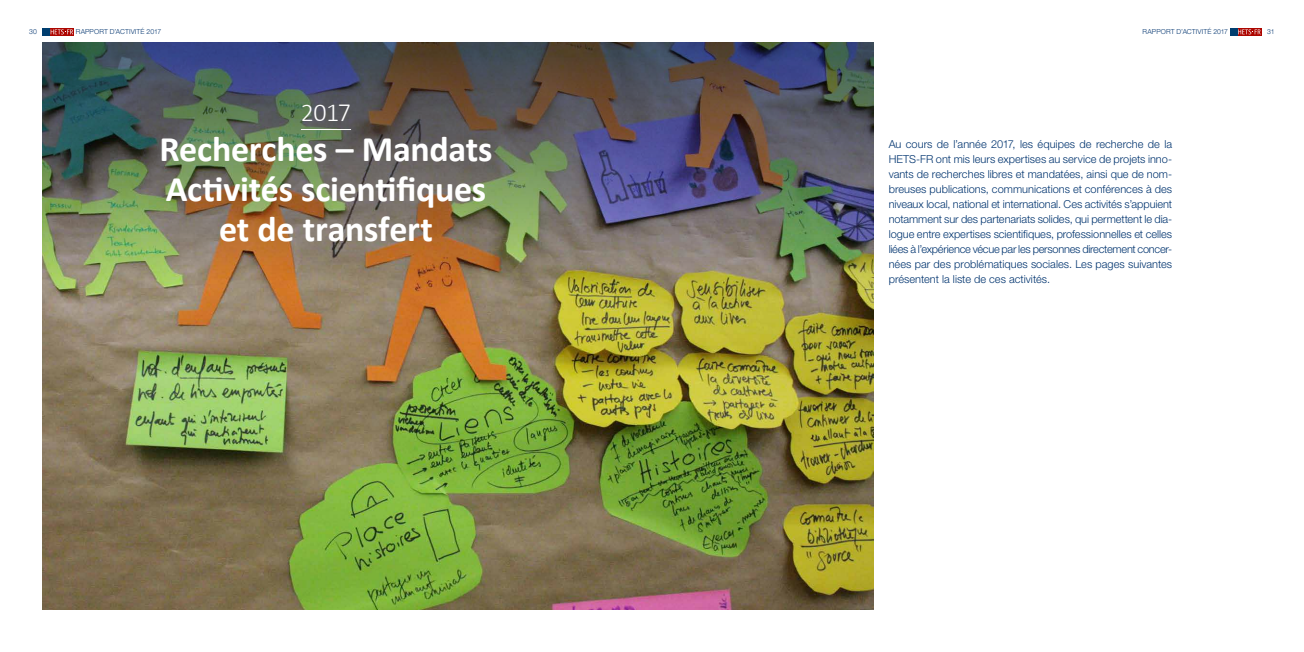
<style>
.page{position:relative;width:1304px;height:652px;background:#fff}
.page>*{position:absolute;margin:0;border:0;box-sizing:border-box;transform-origin:0 0}
.t1{font:700 36px/40px "Calibri";letter-spacing:-.01em;color:#fff;text-align:center}
.t2{font:300 26px "Calibri";color:#fff}
.t3{font:300 11px/15px "Helvetica Neue";color:#00346f;text-align:justify}
.t4{font:300 6.9px "Helvetica Neue";letter-spacing:.02em;color:#00346f}
</style>
<div class="page">
<svg style="left:1237px;top:28px;width:24px;height:7px"></svg>
<svg style="left:1238px;top:29px;width:23px;height:5px"></svg>
<div style="left:1230px;top:28px;width:7px;height:7px;background:#003e6f"></div>
<svg style="left:50px;top:28px;width:24px;height:7px"></svg>
<svg style="left:51px;top:29px;width:22px;height:5px"></svg>
<div style="left:43px;top:28px;width:7px;height:7px;background:#003e6f"></div>
<img style="left:43px;top:395px;width:830px;height:214px">
<img style="left:43px;top:43px;width:830px;height:352px">
<hr style="left:301px;top:129px;width:50px;height:1px;background:#fff">
<p class="t4" style="left:29px;top:27px;width:9px">30</p>
<p class="t4" style="left:76px;top:28px;width:87px">RAPPORT D’ACTIVITÉ 2017</p>
<p class="t4" style="left:1143px;top:28px;width:87px">RAPPORT D’ACTIVITÉ 2017</p>
<p class="t4" style="left:1267px;top:27px;width:9px">31</p>
<h2 class="t2" style="left:301px;top:96px;width:52px">2017</h2>
<h1 class="t1" style="left:160px;top:129px;width:334px">Recherches – Mandats<br>Activités scientifiques et de transfert</h1>
<p class="t3" style="left:889px;top:136px;width:285px">Au cours de l’année 2017, les équipes de recherche de la HETS-FR ont mis leurs expertises au service de projets inno&shy;vants de recherches libres et mandatées, ainsi que de nom&shy;breuses publications, communications et conférences à des niveaux local, national et international. Ces activités s’appuient notamment sur des partenariats solides, qui permettent le dia&shy;logue entre expertises scientifiques, professionnelles et celles liées à l’expérience vécue par les personnes directement concer&shy;nées par des problématiques sociales. Les pages suivantes présentent la liste de ces activités.</p>
</div>
